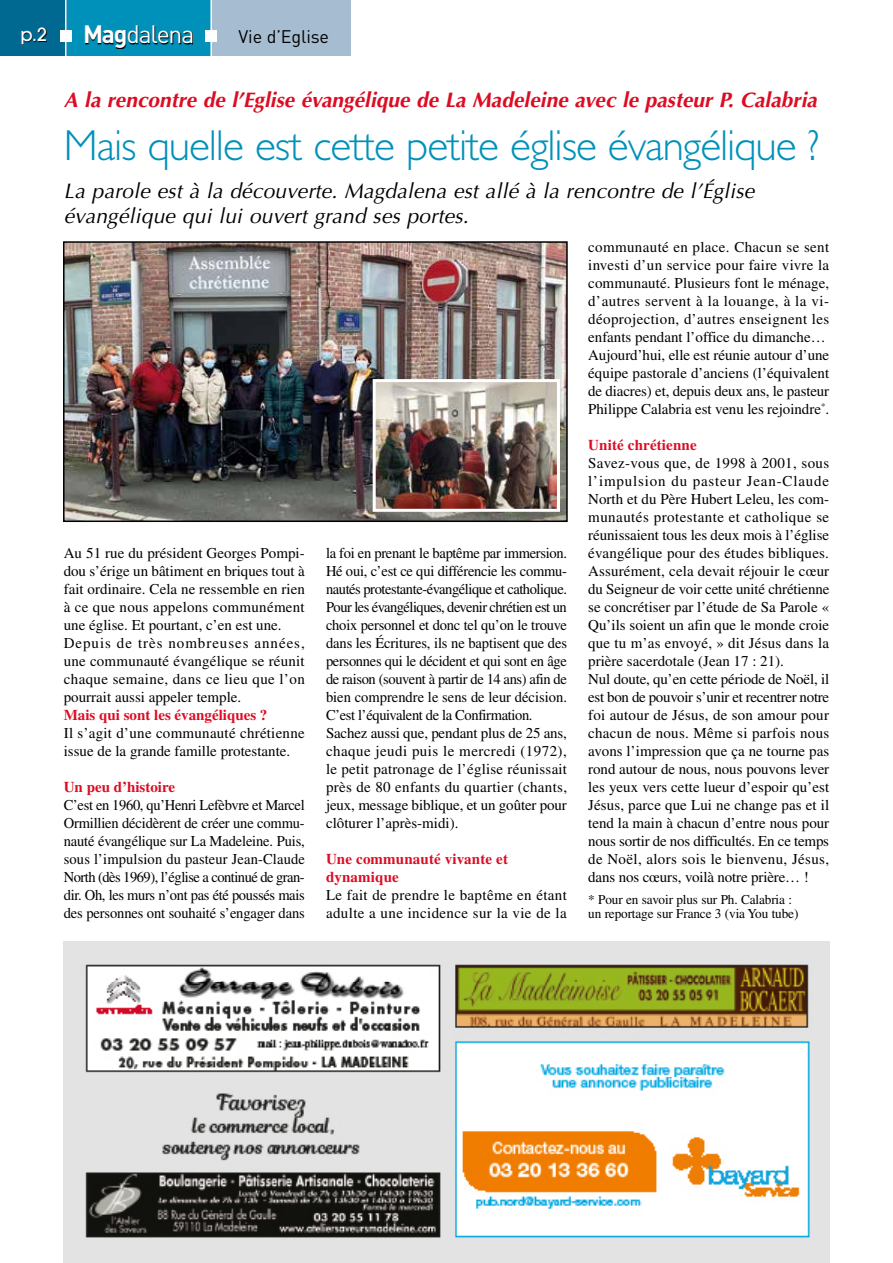
<style>
.page{position:relative;width:893px;height:1263px;background:#fff}
.page>*{position:absolute;margin:0;border:0;box-sizing:border-box;transform-origin:0 0}
.t1{font:300 43.5px "Gill Sans";letter-spacing:-.025em;color:#0091ba}
.t2{font:24.75px "DIN";letter-spacing:-.05em;color:#fff}
.t3{font:italic 21px/25.5px "Optima CE";letter-spacing:.01em;color:#000}
.t4{font:italic 700 21px "Optima CE";color:#dc0c23}
.t5{font:18px "DIN";letter-spacing:-.01em;color:#000}
.t6{font:500 18px "Avant Garde";color:#fff}
.t7{font:15px/18px "Times";color:#000}
.t8{font:700 15px/18px "Times";letter-spacing:.01em;color:#dc0c23}
.t9{font:15px/18px "Times";letter-spacing:.025em;color:#000}
.t10{font:13.5px/13.5px "Times";letter-spacing:-.01em;color:#000}
.s1{font-weight:700}
</style>
<div class="page">
<div style="left:209px;top:0;width:142px;height:56px;background:#a6bcd1"></div>
<div style="left:66px;top:0;width:145px;height:56px;background:#0091ba"></div>
<div style="left:0;top:0;width:66px;height:56px;background:#006991"></div>
<svg style="left:22px;top:28px;width:25px;height:17px"></svg>
<div style="left:60px;top:31px;width:11px;height:11px;background:#fff"></div>
<hr style="left:65px;top:0;width:2px;height:58px;background:#fff">
<svg style="left:86px;top:26px;width:107px;height:23px"></svg>
<div style="left:206px;top:31px;width:11px;height:11px;background:#fff"></div>
<hr style="left:210px;top:0;width:2px;height:62px;background:#fff">
<img style="left:66px;top:244px;width:499px;height:275px">
<div style="left:63px;top:241px;width:505px;height:281px;border:2px solid #000"></div>
<img style="left:377px;top:383px;width:179px;height:125px">
<div style="left:373px;top:379px;width:187px;height:133px;border:3px solid #fff"></div>
<img style="left:64px;top:941px;width:765px;height:322px">
<p class="t6" style="left:20px;top:24px;width:28px">p.2</p>
<h2 class="t2" style="left:83px;top:19px;width:113px"><span class="s1">Mag</span>dalena</h2>
<p class="t5" style="left:239px;top:25px;width:92px">Vie d’Eglise</p>
<h3 class="t4" style="left:64px;top:86px;width:755px">A la rencontre de l’Eglise évangélique de La Madeleine avec le pasteur P. Calabria</h3>
<h1 class="t1" style="left:64px;top:121px;width:758px">Mais quelle est cette petite église évangélique ?</h1>
<h3 class="t3" style="left:64px;top:178px;width:692px">La parole est à la découverte. Magdalena est allé à la rencontre de l’Église évangélique qui lui ouvert grand ses portes.</h3>
<p class="t7" style="left:64px;top:544px;width:243px">Au 51 rue du président Georges Pompi&shy;dou s’érige un bâtiment en briques tout à fait ordinaire. Cela ne ressemble en rien à ce que nous appelons communément une église. Et pourtant, c’en est une.<br>Depuis de très nombreuses années, une communauté évangélique se réunit chaque semaine, dans ce lieu que l’on pourrait aussi appeler temple.</p>
<p class="t8" style="left:64px;top:706px;width:205px">Mais qui sont les évangéliques ?</p>
<p class="t7" style="left:64px;top:724px;width:242px">Il s’agit d’une communauté chrétienne issue de la grande famille protestante.</p>
<p class="t8" style="left:64px;top:778px;width:113px">Un peu d’histoire</p>
<p class="t7" style="left:64px;top:796px;width:243px;text-align:justify">C’est en 1960, qu’Henri Lefèbvre et Marcel Ormillien décidèrent de créer une commu&shy;nauté évangélique sur La Madeleine. Puis, sous l’impulsion du pasteur Jean-Claude North (dès 1969), l’église a continué de gran&shy;dir. Oh, les murs n’ont pas été poussés mais des personnes ont souhaité s’engager dans</p>
<p class="t7" style="left:326px;top:544px;width:243px">la foi en prenant le baptême par immersion.<br>Hé oui, c’est ce qui différencie les commu&shy;nautés protestante-évangélique et catholique.<br>Pour les évangéliques, devenir chrétien est un choix personnel et donc tel qu’on le trouve dans les Écritures, ils ne baptisent que des personnes qui le décident et qui sont en âge de raison (souvent à partir de 14 ans) afin de bien comprendre le sens de leur décision.<br>C’est l’équivalent de la Confirmation.<br>Sachez aussi que, pendant plus de 25 ans, chaque jeudi puis le mercredi (1972), le petit patronage de l’église réunissait près de 80 enfants du quartier (chants, jeux, message biblique, et un goûter pour clôturer l’après-midi).</p>
<p class="t8" style="left:326px;top:850px;width:184px">Une communauté vivante et dynamique</p>
<p class="t9" style="left:326px;top:886px;width:242px">Le fait de prendre le baptême en étant adulte a une incidence sur la vie de la</p>
<p class="t7" style="left:588px;top:238px;width:243px">communauté en place. Chacun se sent investi d’un service pour faire vivre la communauté. Plusieurs font le ménage, d’autres servent à la louange, à la vi&shy;déoprojection, d’autres enseignent les enfants pendant l’office du dimanche… Aujourd’hui, elle est réunie autour d’une équipe pastorale d’anciens (l’équivalent de diacres) et, depuis deux ans, le pasteur Philippe Calabria est venu les rejoindre<sup>*</sup>.</p>
<p class="t8" style="left:588px;top:436px;width:110px">Unité chrétienne</p>
<p class="t7" style="left:588px;top:454px;width:243px">Savez-vous que, de 1998 à 2001, sous l’impulsion du pasteur Jean-Claude North et du Père Hubert Leleu, les com&shy;munautés protestante et catholique se réunissaient tous les deux mois à l’église évangélique pour des études bibliques.<br>Assurément, cela devait réjouir le cœur du Seigneur de voir cette unité chrétienne se concrétiser par l’étude de Sa Parole « Qu’ils soient un afin que le monde croie que tu m’as envoyé, » dit Jésus dans la prière sacerdotale (Jean 17 : 21).<br>Nul doute, qu’en cette période de Noël, il est bon de pouvoir s’unir et recentrer notre foi autour de Jésus, de son amour pour chacun de nous. Même si parfois nous avons l’impression que ça ne tourne pas rond autour de nous, nous pouvons lever les yeux vers cette lueur d’espoir qu’est Jésus, parce que Lui ne change pas et il tend la main à chacun d’entre nous pour nous sortir de nos difficultés. En ce temps de Noël, alors sois le bienvenu, Jésus, dans nos cœurs, voilà notre prière… !</p>
<p class="t10" style="left:588px;top:893px;width:212px">* Pour en savoir plus sur Ph. Calabria : un reportage sur France 3 (via You tube)</p>
</div>
